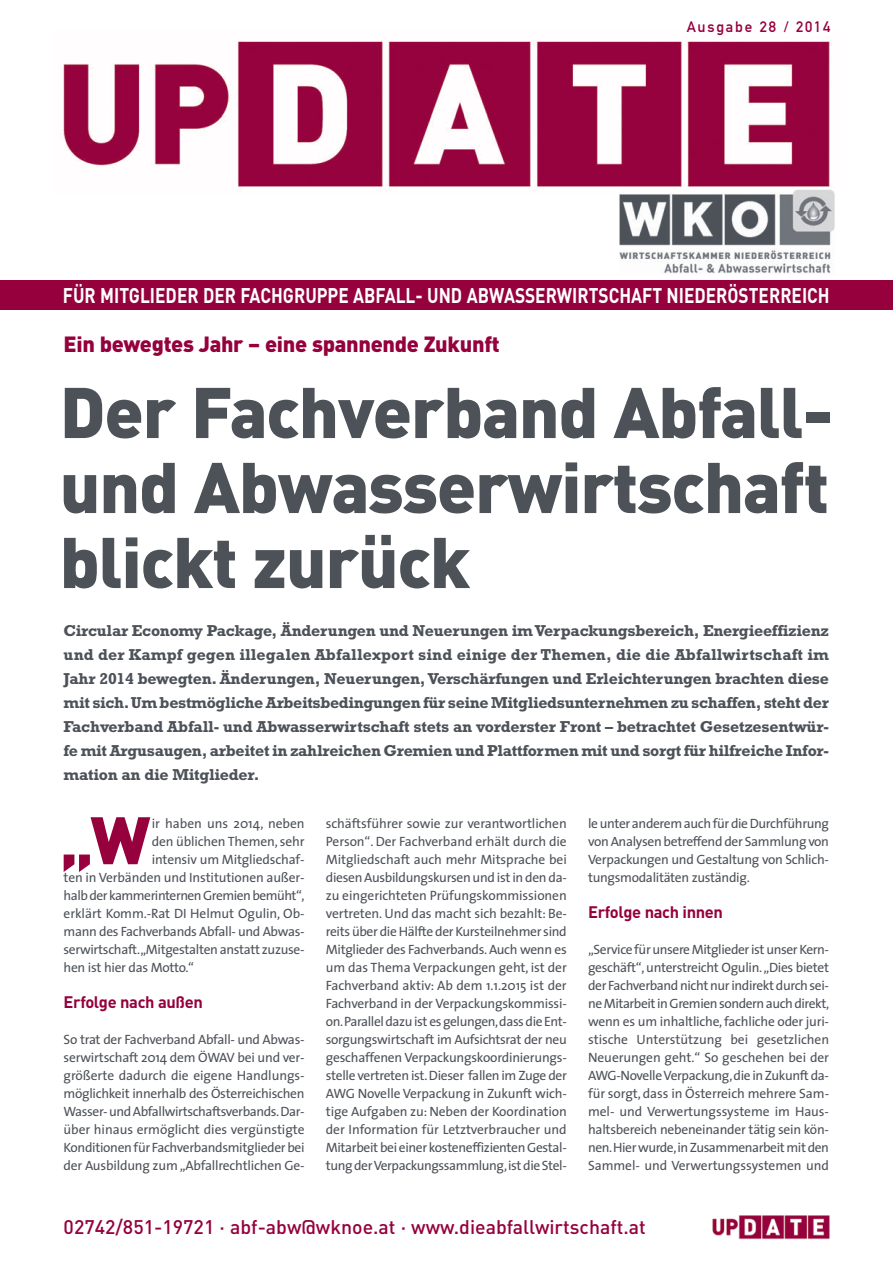
<style>
.page{position:relative;width:893px;height:1263px;background:#fff}
.page>*{position:absolute;margin:0;border:0;box-sizing:border-box;transform-origin:0 0}
.t1{font:900 70.5px/75px "DIN";letter-spacing:-.015em;color:#4d5259;text-align:justify}
.t2{font:900 66px "DIN";color:#95003d}
.t3{font:900 21.75px "DIN";letter-spacing:-.015em;color:#95003d}
.t4{font:700 21px "DIN";color:#fff;scale:.82 1}
.t5{font:500 19.5px "DIN";color:#95003d}
.t6{font:700 16.5px "DIN";letter-spacing:-.02em;color:#95003d}
.t7{font:700 16.05px/24px "Rockwell";letter-spacing:-.015em;color:#4d5259;text-align:justify}
.t8{font:15px "DIN Mittelschrift";letter-spacing:.12em;color:#95003d}
.t9{font:13.5px/18px "The Sans";letter-spacing:-.025em;color:#4d5259;text-align:justify}
.t10{font:13.5px "The Sans";letter-spacing:-.005em;color:#4d5259}
</style>
<div class="page">
<img style="left:712px;top:1215px;width:118px;height:24px">
<img style="left:63px;top:41px;width:769px;height:149px">
<div style="left:0;top:280px;width:892px;height:30px;background:#95003d"></div>
<div style="left:615px;top:188px;width:225px;height:86px;background:#fff"></div>
<img style="left:620px;top:189px;width:214px;height:85px">
<p class="t8" style="left:687px;top:21px;width:145px">Ausgabe 28 / 2014</p>
<h3 class="t4" style="left:63px;top:288px;width:936px">FÜR MITGLIEDER DER FACHGRUPPE ABFALL- UND ABWASSERWIRTSCHAFT NIEDERÖSTERREICH</h3>
<h3 class="t3" style="left:64px;top:336px;width:438px">Ein bewegtes Jahr – eine spannende Zukunft</h3>
<h1 class="t1" style="left:60px;top:382px;width:774px">Der Fachverband Abfall&shy;und Abwasserwirtschaft blickt zurück</h1>
<p class="t7" style="left:64px;top:620px;width:767px">Circular Economy Package, Änderungen und Neuerungen im Verpackungsbereich, Energieeffizienz und der Kampf gegen illegalen Abfallexport sind einige der Themen, die die Abfallwirtschaft im Jahr 2014 bewegten. Änderungen, Neuerungen, Verschärfungen und Erleichterungen brachten diese mit sich. Um bestmögliche Arbeitsbedingungen für seine Mitgliedsunternehmen zu schaffen, steht der Fachverband Abfall- und Abwasserwirtschaft stets an vorderster Front – betrachtet Gesetzesentwür&shy;fe mit Argusaugen, arbeitet in zahlreichen Gremien und Plattformen mit und sorgt für hilfreiche Infor&shy;mation an die Mitglieder.</p>
<h2 class="t2" style="left:60px;top:817px;width:92px">„W</h2>
<p class="t9" style="left:326px;top:816px;width:243px">schäftsführer sowie zur verantwortlichen Person“. Der Fachverband erhält durch die Mitgliedschaft auch mehr Mitsprache bei diesen Ausbildungskursen und ist in den da&shy;zu eingerichteten Prüfungskommissionen vertreten. Und das macht sich bezahlt: Be&shy;reits über die Hälfte der Kursteilnehmer sind Mitglieder des Fachverbands. Auch wenn es um das Thema Verpackungen geht, ist der Fachverband aktiv: Ab dem 1.1.2015 ist der Fachverband in der Verpackungskommissi&shy;on. Parallel dazu ist es gelungen, dass die Ent&shy;sorgungswirtschaft im Aufsichtsrat der neu geschaffenen Verpackungskoordinierungs&shy;stelle vertreten ist. Dieser fallen im Zuge der AWG Novelle Verpackung in Zukunft wich&shy;tige Aufgaben zu: Neben der Koordination der Information für Letztverbraucher und Mitarbeit bei einer kosteneffizienten Gestal&shy;tung der Verpackungssammlung, ist die Stel-</p>
<p class="t9" style="left:588px;top:816px;width:242px">le unter anderem auch für die Durchführung von Analysen betreffend der Sammlung von Verpackungen und Gestaltung von Schlich&shy;tungsmodalitäten zuständig.</p>
<p class="t10" style="left:152px;top:818px;width:154px">ir haben uns 2014, neben</p>
<p class="t9" style="left:152px;top:834px;width:154px">den üblichen Themen, sehr</p>
<p class="t9" style="left:152px;top:852px;width:154px">intensiv um Mitgliedschaf-</p>
<p class="t9" style="left:64px;top:870px;width:242px">ten in Verbänden und Institutionen außer-</p>
<p class="t9" style="left:64px;top:888px;width:242px">halb der kammerinternen Gremien bemüht“,</p>
<p class="t10" style="left:64px;top:908px;width:242px">erklärt Komm.-Rat DI Helmut Ogulin, Ob-</p>
<p class="t9" style="left:64px;top:924px;width:242px">mann des Fachverbands Abfall- und Abwas-</p>
<p class="t9" style="left:64px;top:942px;width:242px">serwirtschaft. „Mitgestalten anstatt zuzuse-</p>
<p class="t9" style="left:64px;top:960px;width:132px">hen ist hier das Motto.“</p>
<p class="t6" style="left:64px;top:996px;width:141px">Erfolge nach außen</p>
<p class="t9" style="left:64px;top:1032px;width:242px">So trat der Fachverband Abfall- und Abwas&shy;serwirtschaft 2014 dem ÖWAV bei und ver&shy;größerte dadurch die eigene Handlungs&shy;möglichkeit innerhalb des Österreichischen Wasser- und Abfallwirtschaftsverbands. Dar&shy;über hinaus ermöglicht dies vergünstigte Konditionen für Fachverbandsmitglieder bei der Ausbildung zum „Abfallrechtlichen Ge-</p>
<p class="t6" style="left:588px;top:906px;width:136px">Erfolge nach innen</p>
<p class="t9" style="left:588px;top:942px;width:242px">„Service für unsere Mitglieder ist unser Kern&shy;geschäft“, unterstreicht Ogulin. „Dies bietet der Fachverband nicht nur indirekt durch sei&shy;ne Mitarbeit in Gremien sondern auch direkt, wenn es um inhaltliche, fachliche oder juri&shy;stische Unterstützung bei gesetzlichen Neuerungen geht.“ So geschehen bei der AWG-Novelle Verpackung, die in Zukunft da&shy;für sorgt, dass in Österreich mehrere Sam&shy;mel- und Verwertungssysteme im Haus&shy;haltsbereich nebeneinander tätig sein kön&shy;nen. Hier wurde, in Zusammenarbeit mit den Sammel- und Verwertungssystemen und</p>
<h3 class="t5" style="left:64px;top:1220px;width:584px">02742/851-19721 · abf-abw@wknoe.at · www.dieabfallwirtschaft.at</h3>
</div>
